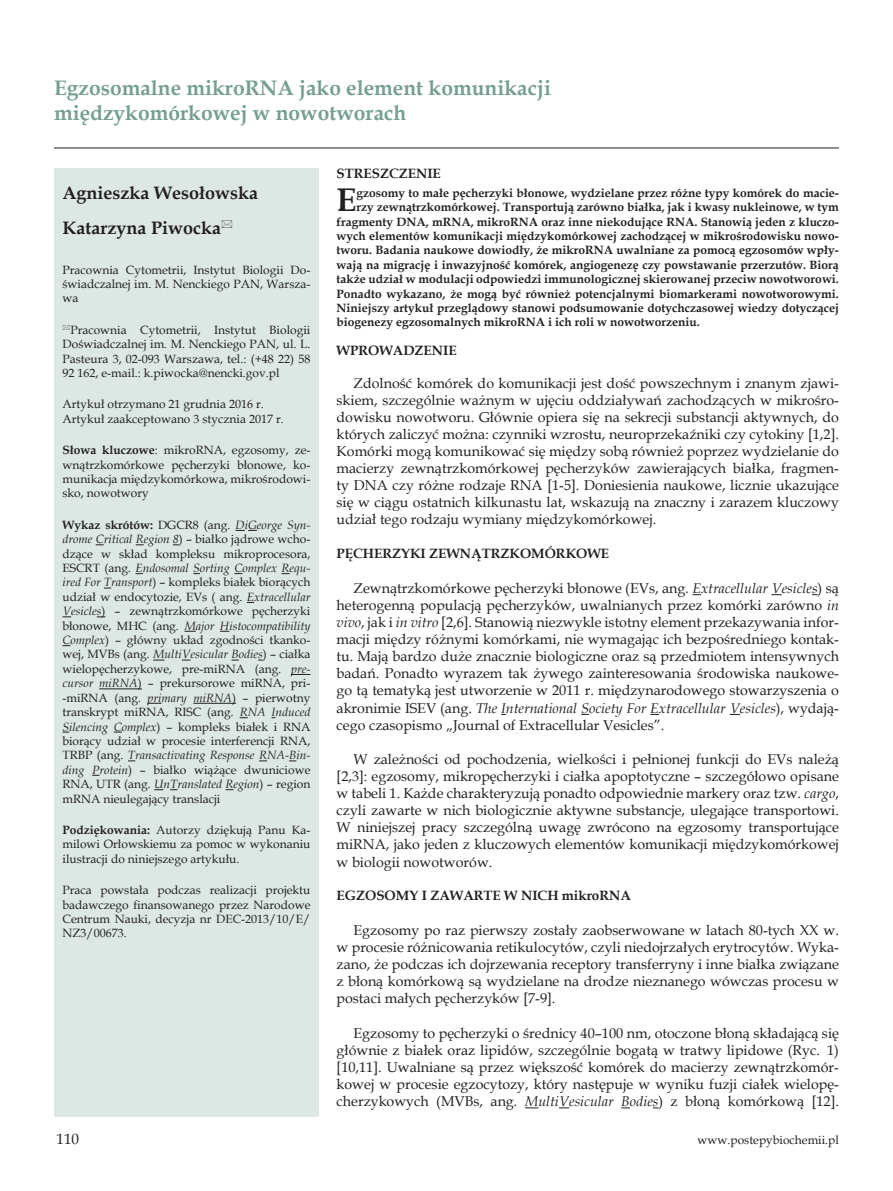
<style>
.page{position:relative;width:893px;height:1191px;background:#fff}
.page>*{position:absolute;margin:0;border:0;box-sizing:border-box;transform-origin:0 0}
._6_Streszczenie{font:700 32.7px "Book Antiqua";color:#231f20}
._1_Tytul{font:700 21px/25.2px "Book Antiqua";color:#759f90}
._2_Autor{font:700 18px "Book Antiqua";color:#231f20}
.t1{font:15px "Book Antiqua";color:#231f20}
.Body_tekst{font:14.25px/17.1px "Book Antiqua";color:#231f20;text-align:justify}
.Tytul_1{font:700 13.5px "Book Antiqua";color:#231f20}
._5_Skroty{font:12px/14.4px "Book Antiqua";color:#231f20;text-align:justify}
._6_Streszczenie-2{font:700 12px "Book Antiqua";color:#231f20}
._4_Adres_Mail{font:12px/14.4px "Book Antiqua";color:#231f20;text-align:justify}
._3_Adres{font:12px/14.4px "Book Antiqua";color:#231f20;text-align:justify}
.s1{font-weight:700}
.s2{font-style:italic}
</style>
<div class="page">
<hr style="left:54px;top:148px;width:785px;height:1px;background:#231f20">
<div style="left:54px;top:168px;width:265px;height:948px;background:#dde8e4"></div>
<svg style="left:235px;top:530px;width:22px;height:1px"></svg>
<svg style="left:184px;top:631px;width:12px;height:1px"></svg>
<svg style="left:291px;top:674px;width:19px;height:1px"></svg>
<hr style="left:99px;top:688px;width:43px;height:1px;background:#231f20">
<svg style="left:148px;top:703px;width:14px;height:1px"></svg>
<hr style="left:193px;top:703px;width:43px;height:1px;background:#231f20">
<svg style="left:525px;top:1107px;width:13px;height:1px"></svg>
<p class="_1_Tytul" style="left:54px;top:75px;width:498px">Egzosomalne mikroRNA jako element komunikacji międzykomórkowej w nowotworach</p>
<p class="_2_Autor" style="left:63px;top:181px;width:197px">Agnieszka Wesołowska</p>
<p class="_2_Autor" style="left:63px;top:215px;width:160px">Katarzyna Piwocka</p>
<p class="_3_Adres" style="left:63px;top:262px;width:249px">Pracownia Cytometrii, Instytut Biologii Do&shy;świadczalnej im. M. Nenckiego PAN, Warsza&shy;wa</p>
<p class="_4_Adres_Mail" style="left:63px;top:322px;width:249px;text-indent:8px">Pracownia Cytometrii, Instytut Biologii Doświadczalnej im. M. Nenckiego PAN, ul. L.<br>Pasteura 3, 02-093 Warszawa, tel.: (+48 22) 58<br>92 162, e-mail.: k.piwocka@nencki.gov.pl</p>
<p class="_5_Skroty" style="left:63px;top:397px;width:203px">Artykuł otrzymano 21 grudnia 2016 r.</p>
<p class="_4_Adres_Mail" style="left:63px;top:411px;width:223px">Artykuł zaakceptowano 3 stycznia 2017 r.</p>
<p class="_5_Skroty" style="left:63px;top:442px;width:249px"><span class="s1">Słowa kluczowe</span>: mikroRNA, egzosomy, ze&shy;wnątrzkomórkowe pęcherzyki błonowe, ko&shy;munikacja międzykomórkowa, mikrośrodowi&shy;sko, nowotwory</p>
<p class="_5_Skroty" style="left:63px;top:517px;width:249px"><span class="s1">Wykaz skrótów:</span> DGCR8 (ang. <span class="s2">DiGeorge Syn&shy;drome Critical Region 8</span>) – białko jądrowe wcho&shy;dzące w skład kompleksu mikroprocesora, ESCRT (ang<span class="s2">. Endosomal Sorting Complex Requ&shy;ired For Transport</span>) – kompleks białek biorących udział w endocytozie, EVs ( ang. <span class="s2">Extracellular Vesicles</span>) – zewnątrzkomórkowe pęcherzyki błonowe, MHC (ang. <span class="s2">Major Histocompatibility Complex</span>) – główny układ zgodności tkanko&shy;wej, MVBs (ang<span class="s2">. MultiVesicular Bodies</span>) – ciałka wielopęcherzykowe, pre-miRNA (ang<span class="s2">. pre&shy;cursor miRNA</span>) – prekursorowe miRNA, pri--miRNA (ang<span class="s2">. primary miRNA</span>) – pierwotny transkrypt miRNA, RISC (ang<span class="s2">. RNA Induced Silencing Complex</span>) – kompleks białek i RNA biorący udział w procesie interferencji RNA, TRBP (ang. <span class="s2">Transactivating Response RNA-Bin&shy;ding Protein</span>) – białko wiążące dwuniciowe RNA, UTR (ang<span class="s2">. UnTranslated Region</span>) – region mRNA nieulegający translacji</p>
<p class="_5_Skroty" style="left:63px;top:822px;width:249px"><span class="s1">Podziękowania:</span> Autorzy dziękują Panu Ka&shy;milowi Orłowskiemu za pomoc w wykonaniu ilustracji do niniejszego artykułu.</p>
<p class="_5_Skroty" style="left:63px;top:882px;width:249px">Praca powstała podczas realizacji projektu badawczego finansowanego przez Narodowe Centrum Nauki, decyzja nr DEC-2013/10/E/ NZ3/00673.</p>
<p class="Tytul_1" style="left:337px;top:164px;width:106px">STRESZCZENIE</p>
<p class="_6_Streszczenie" style="left:337px;top:178px;width:22px">E</p>
<p class="_6_Streszczenie-2" style="left:357px;top:184px;width:484px">gzosomy to małe pęcherzyki błonowe, wydzielane przez różne typy komórek do macie-</p>
<p class="_6_Streszczenie-2" style="left:357px;top:199px;width:484px">rzy zewnątrzkomórkowej. Transportują zarówno białka, jak i kwasy nukleinowe, w tym</p>
<p class="_6_Streszczenie-2" style="left:337px;top:213px;width:504px">fragmenty DNA, mRNA, mikroRNA oraz inne niekodujące RNA. Stanowią jeden z kluczo-</p>
<p class="_6_Streszczenie-2" style="left:337px;top:228px;width:504px">wych elementów komunikacji międzykomórkowej zachodzącej w mikrośrodowisku nowo-</p>
<p class="_6_Streszczenie-2" style="left:337px;top:242px;width:504px">tworu. Badania naukowe dowiodły, że mikroRNA uwalniane za pomocą egzosomów wpły-</p>
<p class="_6_Streszczenie-2" style="left:337px;top:256px;width:504px">wają na migrację i inwazyjność komórek, angiogenezę czy powstawanie przerzutów. Biorą</p>
<p class="_6_Streszczenie-2" style="left:337px;top:271px;width:504px">także udział w modulacji odpowiedzi immunologicznej skierowanej przeciw nowotworowi.</p>
<p class="_6_Streszczenie-2" style="left:337px;top:285px;width:504px">Ponadto wykazano, że mogą być również potencjalnymi biomarkerami nowotworowymi.</p>
<p class="_6_Streszczenie-2" style="left:337px;top:300px;width:504px">Niniejszy artykuł przeglądowy stanowi podsumowanie dotychczasowej wiedzy dotyczącej</p>
<p class="_6_Streszczenie-2" style="left:337px;top:314px;width:365px">biogenezy egzosomalnych mikroRNA i ich roli w nowotworzeniu.</p>
<p class="Tytul_1" style="left:337px;top:341px;width:121px">WPROWADZENIE</p>
<p class="Body_tekst" style="left:337px;top:374px;width:504px;text-indent:17px">Zdolność komórek do komunikacji jest dość powszechnym i znanym zjawi&shy;skiem, szczególnie ważnym w ujęciu oddziaływań zachodzących w mikrośro&shy;dowisku nowotworu. Głównie opiera się na sekrecji substancji aktywnych, do których zaliczyć można: czynniki wzrostu, neuroprzekaźniki czy cytokiny [1,2].<br>Komórki mogą komunikować się między sobą również poprzez wydzielanie do macierzy zewnątrzkomórkowej pęcherzyków zawierających białka, fragmen&shy;ty DNA czy różne rodzaje RNA [1-5]. Doniesienia naukowe, licznie ukazujące się w ciągu ostatnich kilkunastu lat, wskazują na znaczny i zarazem kluczowy udział tego rodzaju wymiany międzykomórkowej.</p>
<p class="Tytul_1" style="left:337px;top:544px;width:274px">PĘCHERZYKI ZEWNĄTRZKOMÓRKOWE</p>
<p class="Body_tekst" style="left:337px;top:579px;width:504px;text-indent:17px">Zewnątrzkomórkowe pęcherzyki błonowe (EVs, ang<span class="s2">. Extracellular Vesicles</span>) są heterogenną populacją pęcherzyków, uwalnianych przez komórki zarówno <span class="s2">in vivo</span>, jak i <span class="s2">in vitro</span> [2,6]. Stanowią niezwykle istotny element przekazywania infor&shy;macji między różnymi komórkami, nie wymagając ich bezpośredniego kontak&shy;tu. Mają bardzo duże znacznie biologiczne oraz są przedmiotem intensywnych badań. Ponadto wyrazem tak żywego zainteresowania środowiska naukowe&shy;go tą tematyką jest utworzenie w 2011 r. międzynarodowego stowarzyszenia o akronimie ISEV (ang. <span class="s2">The International Society For Extracellular Vesicles</span>), wydają&shy;cego czasopismo „Journal of Extracellular Vesicles”.</p>
<p class="Body_tekst" style="left:337px;top:750px;width:504px;text-indent:17px">W zależności od pochodzenia, wielkości i pełnionej funkcji do EVs należą [2,3]: egzosomy, mikropęcherzyki i ciałka apoptotyczne – szczegółowo opisane w tabeli 1. Każde charakteryzują ponadto odpowiednie markery oraz tzw. <span class="s2">cargo</span>, czyli zawarte w nich biologicznie aktywne substancje, ulegające transportowi.<br>W niniejszej pracy szczególną uwagę zwrócono na egzosomy transportujące miRNA, jako jeden z kluczowych elementów komunikacji międzykomórkowej w biologii nowotworów.</p>
<p class="Tytul_1" style="left:337px;top:886px;width:296px">EGZOSOMY I ZAWARTE W NICH mikroRNA</p>
<p class="Body_tekst" style="left:337px;top:921px;width:504px;text-indent:17px">Egzosomy po raz pierwszy zostały zaobserwowane w latach 80-tych XX w. w procesie różnicowania retikulocytów, czyli niedojrzałych erytrocytów. Wyka&shy;zano, że podczas ich dojrzewania receptory transferryny i inne białka związane z błoną komórkową są wydzielane na drodze nieznanego wówczas procesu w postaci małych pęcherzyków [7-9].</p>
<p class="Body_tekst" style="left:337px;top:1023px;width:504px;text-indent:17px">Egzosomy to pęcherzyki o średnicy 40–100 nm, otoczone błoną składającą się głównie z białek oraz lipidów, szczególnie bogatą w tratwy lipidowe (Ryc. 1) [10,11]. Uwalniane są przez większość komórek do macierzy zewnątrzkomór&shy;kowej w procesie egzocytozy, który następuje w wyniku fuzji ciałek wielopę&shy;cherzykowych (MVBs, ang<span class="s2">. MultiVesicular Bodies</span>) z błoną komórkową [12].</p>
<p class="t1" style="left:57px;top:1128px;width:24px">110</p>
<p class="_5_Skroty" style="left:697px;top:1132px;width:143px">www.postepybiochemii.pl</p>
</div>
